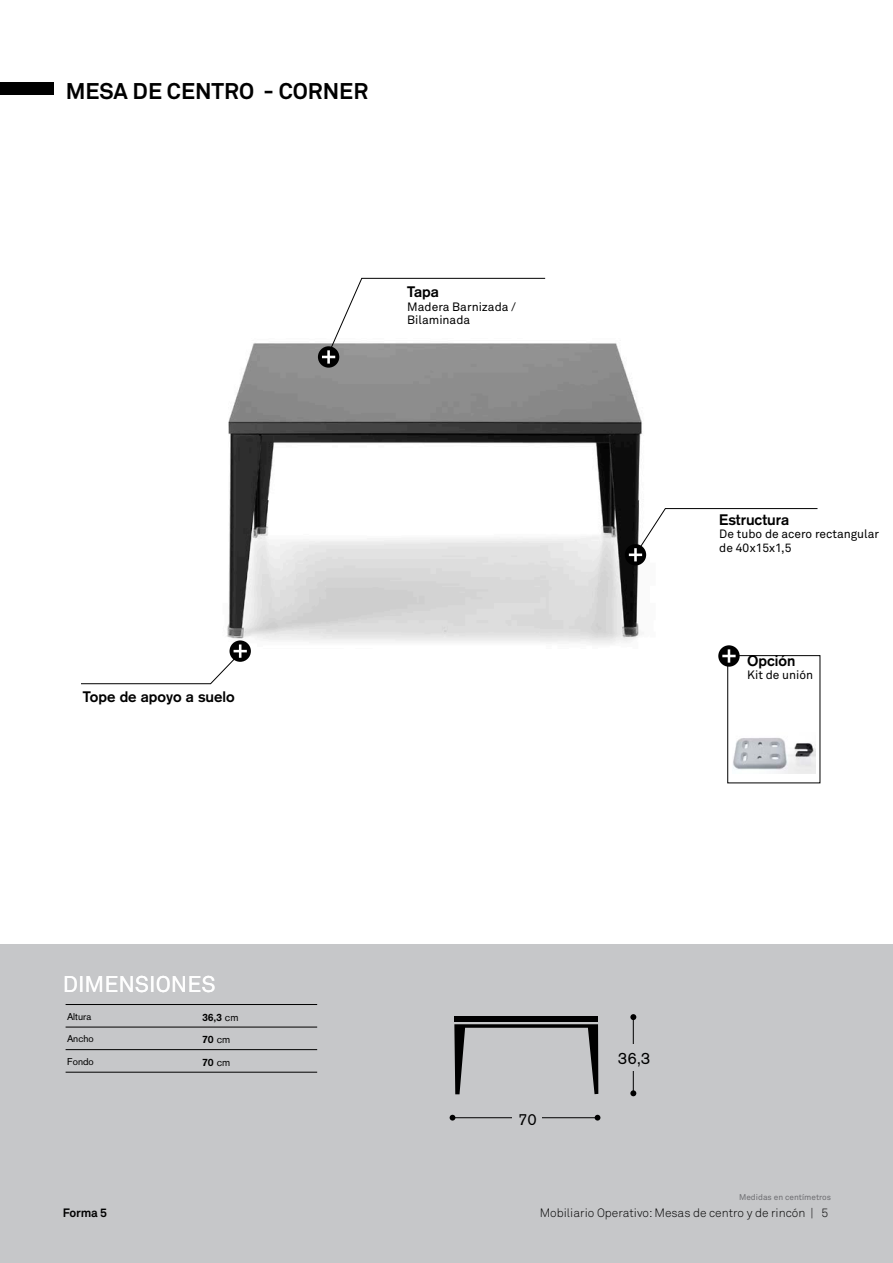
<style>
.page{position:relative;width:893px;height:1263px;background:#fff}
.page>*{position:absolute;margin:0;border:0;box-sizing:border-box;transform-origin:0 0}
.t1{font:700 22.5px "Akkurat";color:#000}
.t2{font:22.5px "Akkurat";color:#fff}
.t3{font:16.5px "Akzidenz Grotesk BQ";color:#000}
.t4{font:16.05px "Akzidenz Grotesk BQ";color:#000}
.t5{font:700 15px "Akzidenz Grotesk";color:#000}
.t6{font:12px/13.5px "Akkurat";color:#000}
.t7{font:300 12px "Akkurat";color:#000}
.t8{font:700 12px "Akkurat";letter-spacing:-.02em;color:#000}
.t9{font:500 10.5px/22.5px "Akzidenz Grotesk BQ";color:#000}
.t10{font:9.75px "Akzidenz Grotesk";color:#000}
.t11{font:8.25px "Akkurat";color:#6d6d71}
.s1{font-weight:400}
</style>
<div class="page">
<img style="left:133px;top:277px;width:607px;height:408px">
<div style="left:0;top:944px;width:893px;height:319px;background:#c6c7c9"></div>
<svg style="left:454px;top:1024px;width:144px;height:70px"></svg>
<div style="left:454px;top:1016px;width:144px;height:6px;background:#000"></div>
<svg style="left:630px;top:1014px;width:6px;height:6px"></svg>
<svg style="left:630px;top:1090px;width:6px;height:6px"></svg>
<hr style="left:633px;top:1015px;width:1px;height:78px;background:#000">
<svg style="left:450px;top:1115px;width:5px;height:5px"></svg>
<svg style="left:595px;top:1115px;width:5px;height:5px"></svg>
<hr style="left:453px;top:1117px;width:145px;height:1px;background:#000">
<div style="left:608px;top:1044px;width:53px;height:27px;background:#c6c7c9"></div>
<div style="left:513px;top:1112px;width:29px;height:12px;background:#c6c7c9"></div>
<hr style="left:66px;top:1027px;width:251px;height:1px;background:#000">
<hr style="left:66px;top:1049px;width:251px;height:1px;background:#000">
<hr style="left:66px;top:1072px;width:251px;height:1px;background:#000">
<hr style="left:66px;top:1004px;width:251px;height:1px;background:#000">
<div style="left:625px;top:544px;width:21px;height:21px;background:#000;border-radius:50%"></div>
<svg style="left:629px;top:508px;width:189px;height:53px"></svg>
<svg style="left:318px;top:346px;width:21px;height:22px"></svg>
<svg style="left:322px;top:278px;width:224px;height:80px"></svg>
<hr style="left:327px;top:350px;width:3px;height:14px;background:#fff">
<svg style="left:230px;top:640px;width:21px;height:22px"></svg>
<svg style="left:81px;top:644px;width:166px;height:40px"></svg>
<svg style="left:718px;top:645px;width:22px;height:22px"></svg>
<svg style="left:722px;top:649px;width:14px;height:14px"></svg>
<img style="left:733px;top:738px;width:82px;height:35px">
<div style="left:0;top:82px;width:53px;height:13px;background:#000"></div>
<h1 class="t1" style="left:66px;top:77px;width:304px">MESA DE CENTRO - CORNER</h1>
<p class="t5" style="left:407px;top:283px;width:33px">Tapa</p>
<p class="t6" style="left:407px;top:299px;width:110px">Madera Barnizada /<br>Bilaminada</p>
<p class="t5" style="left:83px;top:688px;width:153px">Tope de apoyo a suelo</p>
<p class="t5" style="left:719px;top:511px;width:71px">Estructura</p>
<p class="t6" style="left:719px;top:527px;width:161px">De tubo de acero rectangular de 40x15x1,5</p>
<p class="t5" style="left:747px;top:651px;width:50px">Opción</p>
<p class="t6" style="left:747px;top:668px;width:68px">Kit de unión</p>
<h1 class="t2" style="left:63px;top:970px;width:154px">DIMENSIONES</h1>
<p class="t10" style="left:67px;top:1011px;width:26px">Altura</p>
<p class="t10" style="left:67px;top:1033px;width:28px">Ancho</p>
<p class="t10" style="left:67px;top:1056px;width:28px">Fondo</p>
<p class="t9" style="left:202px;top:1005px;width:38px">36,3 <span class="s1">cm<br></span>70 <span class="s1">cm<br></span>70 <span class="s1">cm</span></p>
<h3 class="t4" style="left:518px;top:1109px;width:20px">70</h3>
<h2 class="t3" style="left:618px;top:1048px;width:34px">36,3</h2>
<p class="t11" style="left:739px;top:1192px;width:93px">Medidas en centímetros</p>
<p class="t8" style="left:63px;top:1205px;width:46px">Forma 5</p>
<p class="t7" style="left:540px;top:1205px;width:290px">Mobiliario Operativo: Mesas de centro y de rincón | 5</p>
</div>
